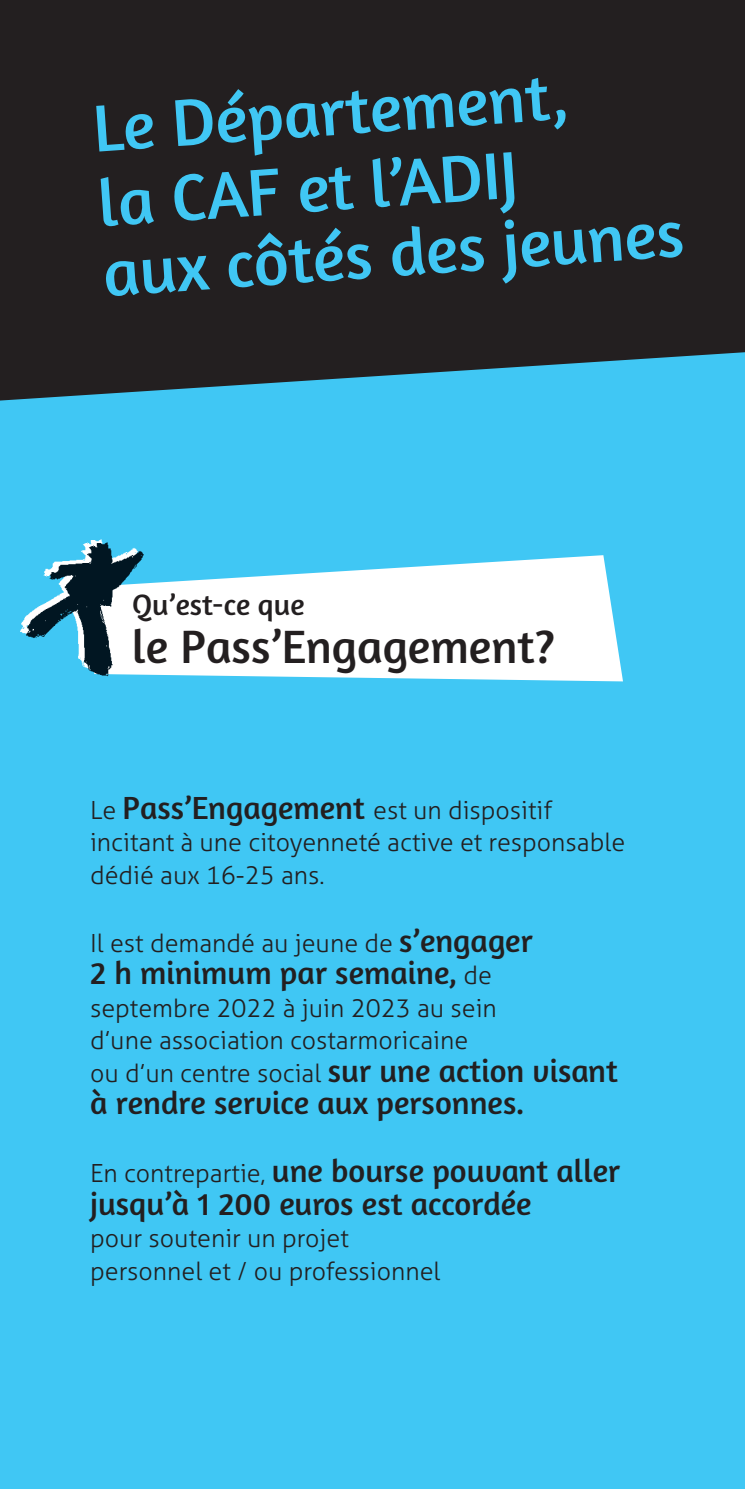
<style>
.page{position:relative;width:745px;height:1489px;background:#fff}
.page>*{position:absolute;margin:0;border:0;box-sizing:border-box;transform-origin:0 0}
.t1{font:67.5px/72.5px "Amaranth";color:#40c7f4}
.t2{font:47.5px "Amaranth";color:#231f20}
.t3{font:32.5px/68px "Amaranth";color:#231f20}
.t4{font:30px "Amaranth";color:#231f20}
.t5{font:300 25px/32.5px "Aller Typo";color:#231f20}
.s1{font-family:"Amaranth";font-weight:400;font-size:32.5px}
.s2{font-family:"Aller Typo";font-weight:300;font-size:25px}
</style>
<div class="page">
<div style="left:0;top:0;width:744px;height:1488px;background:#40c7f4"></div>
<svg style="left:149px;top:555px;width:473px;height:126px;background:#e2f6fd"></svg>
<div style="left:0;top:0;width:744px;height:400px;background:#231f20"></div>
<img style="left:21px;top:540px;width:128px;height:137px">
<h1 class="t1" style="left:90px;top:92px;width:583px;rotate:-4deg">Le Département,<br>la CAF et l’ADIJ<br>aux côtés des jeunes</h1>
<p class="t4" style="left:132px;top:587px;width:174px">Qu’est-ce que</p>
<h2 class="t2" style="left:132px;top:618px;width:424px">le Pass’Engagement?</h2>
<p class="t5" style="left:90px;top:793px;width:536px">Le <span class="s1">Pass’Engagement</span> est un dispositif incitant à une citoyenneté active et responsable dédié aux 16-25 ans.</p>
<p class="t5" style="left:90px;top:926px;width:444px">Il est demandé au jeune de <span class="s1">s’engager</span></p>
<h3 class="t3" style="left:90px;top:938px;width:403px">2 h minimum par semaine, <span class="s2">de</span></h3>
<p class="t5" style="left:90px;top:991px;width:529px">septembre 2022 à juin 2023 au sein<br>d’une association costarmoricaine<br>ou d’un centre social <span class="s1">sur une action visant</span></p>
<h3 class="t3" style="left:90px;top:1068px;width:531px">à rendre service aux personnes.<br><span class="s2">En contrepartie,</span> une bourse pouvant aller</h3>
<h3 class="t3" style="left:90px;top:1169px;width:443px">jusqu’à 1 200 euros est accordée</h3>
<p class="t5" style="left:90px;top:1222px;width:352px">pour soutenir un projet personnel et / ou professionnel</p>
</div>
